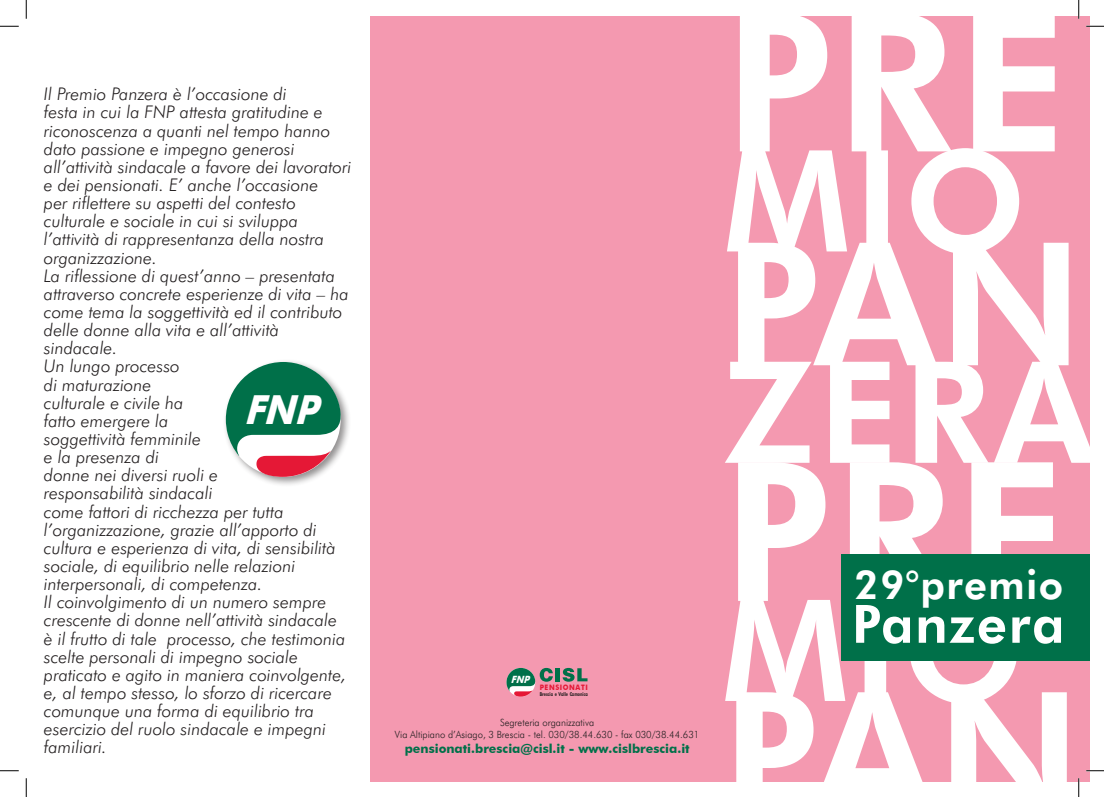
<style>
.page{position:relative;width:1105px;height:797px;background:#fff}
.page>*{position:absolute;margin:0;border:0;box-sizing:border-box;transform-origin:0 0}
.t1{font:800 52.75px "Futura BT";letter-spacing:.035em;color:#fff}
.t2{font:800 40px "Futura BT";letter-spacing:.035em;color:#fff}
.t3{font:italic 700 40px "Futura BT";color:#fff;scale:.9 1}
.t4{font:italic 300 17.5px/18.1px "Futura BT";color:#231f20}
.t5{font:700 12.5px "Futura BT";color:#007049}
.t6{font:300 10px/12px "Futura BT";color:#231f20;text-align:center;scale:.95 1}
.t7{font:italic 700 10px "Futura BT";color:#fff;scale:.9 1}
.t8{font:700 7.5px "Futura BT";letter-spacing:.09em;color:#e51836;scale:.9 1}
.t9{font:700 5.25px "Futura BT";color:#231f20;scale:.7 1}
</style>
<div class="page">
<div style="left:370px;top:16px;width:719px;height:765px;background:#f499b0"></div>
<svg style="left:725px;top:362px;width:365px;height:101px"></svg>
<svg style="left:738px;top:243px;width:330px;height:122px;fill:#fff"></svg>
<svg style="left:727px;top:148px;width:292px;height:106px"></svg>
<svg style="left:740px;top:16px;width:315px;height:135px;fill:#fff"></svg>
<svg style="left:725px;top:601px;width:342px;height:181px"></svg>
<svg style="left:738px;top:462px;width:315px;height:139px;fill:#fff"></svg>
<svg style="left:506px;top:668px;width:47px;height:28px"></svg>
<hr style="left:556px;top:668px;width:4px;height:13px;background:#007049">
<svg style="left:563px;top:668px;width:24px;height:13px"></svg>
<div style="left:841px;top:554px;width:248px;height:107px;background:#007049"></div>
<div style="left:222px;top:358px;width:129px;height:129px;background:#231f20;opacity:.5"></div>
<svg style="left:226px;top:362px;width:116px;height:115px"></svg>
<svg style="left:0;top:25px;width:19px;height:2px"></svg>
<svg style="left:1086px;top:25px;width:18px;height:2px"></svg>
<svg style="left:0;top:770px;width:19px;height:1px"></svg>
<svg style="left:1086px;top:770px;width:18px;height:1px"></svg>
<svg style="left:25px;top:0;width:2px;height:19px"></svg>
<svg style="left:25px;top:778px;width:2px;height:19px"></svg>
<svg style="left:1078px;top:0;width:1px;height:19px"></svg>
<svg style="left:1078px;top:778px;width:1px;height:19px"></svg>
<p class="t4" style="left:44px;top:85px;width:309px">Il Premio Panzera è l’occasione di<br>festa in cui la FNP attesta gratitudine e riconoscenza a quanti nel tempo hanno dato passione e impegno generosi all’attività sindacale a favore dei lavoratori e dei pensionati. E’ anche l’occasione<br>per riflettere su aspetti del contesto culturale e sociale in cui si sviluppa l’attività di rappresentanza della nostra organizzazione.<br>La riflessione di quest’anno – presentata attraverso concrete esperienze di vita – ha come tema la soggettività ed il contributo delle donne alla vita e all’attività sindacale.<br>Un lungo processo<br>di maturazione<br>culturale e civile ha<br>fatto emergere la<br>soggettività femminile<br>e la presenza di<br>donne nei diversi ruoli e<br>responsabilità sindacali<br>come fattori di ricchezza per tutta l’organizzazione, grazie all’apporto di cultura e esperienza di vita, di sensibilità sociale, di equilibrio nelle relazioni interpersonali, di competenza.<br>Il coinvolgimento di un numero sempre crescente di donne nell’attività sindacale<br>è il frutto di tale processo, che testimonia scelte personali di impegno sociale praticato e agito in maniera coinvolgente, e, al tempo stesso, lo sforzo di ricercare comunque una forma di equilibrio tra esercizio del ruolo sindacale e impegni familiari.</p>
<h2 class="t3" style="left:244px;top:385px;width:97px">FNP</h2>
<p class="t7" style="left:511px;top:673px;width:25px">FNP</p>
<p class="t8" style="left:540px;top:682px;width:55px">PENSIONATI</p>
<p class="t9" style="left:540px;top:690px;width:70px">Brescia e Valle Camonica</p>
<p class="t6" style="left:395px;top:716px;width:322px">Segreteria organizzativa<br>Via Altipiano d’Asiago, 3 Brescia - tel. 030/38.44.630 - fax 030/38.44.631</p>
<p class="t5" style="left:405px;top:741px;width:286px">pensionati.brescia@cisl.it - www.cislbrescia.it</p>
<h2 class="t2" style="left:854px;top:560px;width:211px">29°premio</h2>
<h1 class="t1" style="left:852px;top:592px;width:214px">Panzera</h1>
</div>
